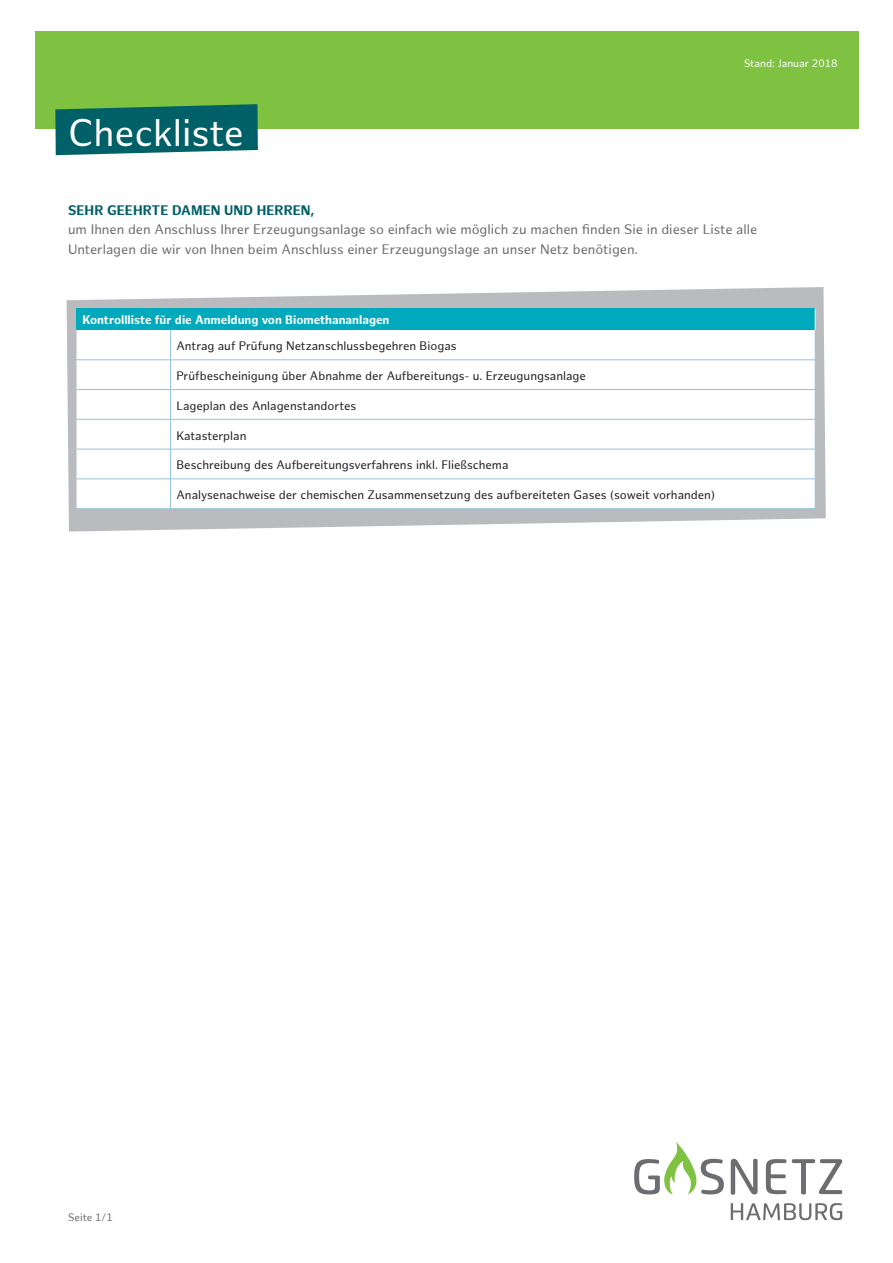
<style>
.page{position:relative;width:893px;height:1263px;background:#fff}
.page>*{position:absolute;margin:0;border:0;box-sizing:border-box;transform-origin:0 0}
.t1{font:37.5px "Hamburg Sans";color:#fff}
.t2{font:13.5px/19.5px "Hamburg Sans";color:#6c6d70}
.t3{font:700 13.5px "Hamburg Sans";letter-spacing:.005em;color:#006067}
.t4{font:12px "Hamburg Sans";color:#231f20}
.t5{font:700 12px "Hamburg Sans";color:#fff}
.t6{font:10.5px "Hamburg Sans";color:#fff}
.t7{font:10.5px "Hamburg Sans";color:#6c6d70}
</style>
<div class="page">
<svg style="left:731px;top:1203px;width:111px;height:17px"></svg>
<svg style="left:634px;top:1142px;width:90px;height:52px"></svg>
<svg style="left:731px;top:1159px;width:27px;height:36px"></svg>
<svg style="left:766px;top:1159px;width:20px;height:35px"></svg>
<svg style="left:792px;top:1159px;width:50px;height:35px"></svg>
<div style="left:36px;top:31px;width:823px;height:98px;background:#7fc241"></div>
<svg style="left:55px;top:104px;width:203px;height:51px"></svg>
<svg style="left:67px;top:287px;width:759px;height:244px;fill:#babbbe"></svg>
<div style="left:77px;top:309px;width:738px;height:21px;background:#00aabc"></div>
<svg style="left:77px;top:330px;width:738px;height:178px"></svg>
<hr style="left:170px;top:330px;width:1px;height:30px;background:#95c4d7">
<hr style="left:815px;top:330px;width:1px;height:30px;background:#95c4d7">
<hr style="left:77px;top:359px;width:93px;height:1px;background:#95c4d7">
<hr style="left:170px;top:359px;width:645px;height:1px;background:#95c4d7">
<hr style="left:77px;top:389px;width:93px;height:1px;background:#95c4d7">
<hr style="left:170px;top:389px;width:645px;height:1px;background:#95c4d7">
<svg style="left:170px;top:360px;width:1px;height:59px"></svg>
<svg style="left:815px;top:360px;width:1px;height:59px"></svg>
<hr style="left:77px;top:419px;width:93px;height:1px;background:#95c4d7">
<hr style="left:170px;top:419px;width:645px;height:1px;background:#95c4d7">
<hr style="left:170px;top:419px;width:1px;height:30px;background:#95c4d7">
<hr style="left:815px;top:419px;width:1px;height:30px;background:#95c4d7">
<hr style="left:77px;top:449px;width:93px;height:1px;background:#95c4d7">
<hr style="left:170px;top:449px;width:645px;height:1px;background:#95c4d7">
<hr style="left:170px;top:449px;width:1px;height:30px;background:#95c4d7">
<hr style="left:815px;top:449px;width:1px;height:30px;background:#95c4d7">
<hr style="left:77px;top:479px;width:93px;height:1px;background:#95c4d7">
<hr style="left:170px;top:479px;width:645px;height:1px;background:#95c4d7">
<svg style="left:170px;top:480px;width:1px;height:28px"></svg>
<svg style="left:815px;top:479px;width:1px;height:29px"></svg>
<hr style="left:77px;top:508px;width:93px;height:1px;background:#95c4d7">
<hr style="left:170px;top:508px;width:645px;height:1px;background:#95c4d7">
<svg style="left:815px;top:309px;width:1px;height:21px"></svg>
<h1 class="t1" style="left:68px;top:111px;width:177px">Checkliste</h1>
<p class="t6" style="left:744px;top:57px;width:95px">Stand: Januar 2018</p>
<p class="t3" style="left:68px;top:202px;width:248px">SEHR GEEHRTE DAMEN UND HERREN,</p>
<p class="t2" style="left:68px;top:220px;width:691px">um Ihnen den Anschluss Ihrer Erzeugungsanlage so einfach wie möglich zu machen finden Sie in dieser Liste alle<br>Unterlagen die wir von Ihnen beim Anschluss einer Erzeugungslage an unser Netz benötigen.</p>
<p class="t5" style="left:83px;top:313px;width:308px">Kontrollliste für die Anmeldung von Biomethananlagen</p>
<p class="t4" style="left:176px;top:339px;width:282px">Antrag auf Prüfung Netzanschlussbegehren Biogas</p>
<p class="t4" style="left:176px;top:369px;width:411px">Prüfbescheinigung über Abnahme der Aufbereitungs- u. Erzeugungsanlage</p>
<p class="t4" style="left:176px;top:399px;width:181px">Lageplan des Anlagenstandortes</p>
<p class="t4" style="left:176px;top:428px;width:72px">Katasterplan</p>
<p class="t4" style="left:176px;top:458px;width:334px">Beschreibung des Aufbereitungsverfahrens inkl. Fließschema</p>
<p class="t4" style="left:176px;top:488px;width:540px">Analysenachweise der chemischen Zusammensetzung des aufbereiteten Gases (soweit vorhanden)</p>
<p class="t7" style="left:68px;top:1211px;width:46px">Seite 1/1</p>
</div>
